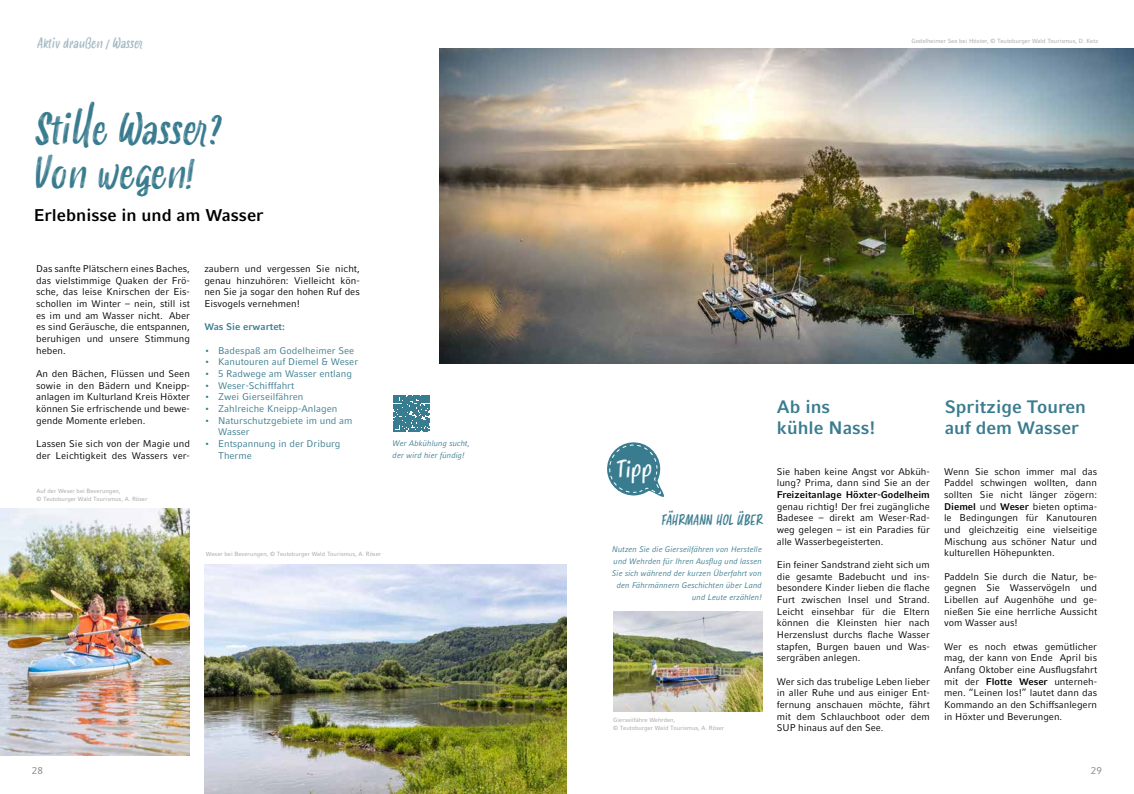
<style>
.page{position:relative;width:1134px;height:794px;background:#fff}
.page>*{position:absolute;margin:0;border:0;box-sizing:border-box;transform-origin:0 0}
.t1{font:italic 42px/44px "Smoothy";letter-spacing:-.01em;color:#3a7c8f}
.t2{font:italic 22.9px "Smoothy";color:#fff}
.t3{font:700 18px/21.6px "Compatil Fact LT Pro";color:#3a7c8f}
.t4{font:700 17px "Compatil Fact LT Pro";color:#000}
.t5{font:italic 14px "Smoothy";letter-spacing:-.01em;color:#a3b8c3}
.t6{font:italic 14px "Smoothy";letter-spacing:-.01em;color:#3a7c8f}
.t7{font:10px "Compatil Fact LT Pro";color:#878787}
.t8{font:9.7px/11.7px "Compatil Fact LT Pro";color:#000;text-align:justify}
.t9{font:9.7px/11.7px "Compatil Fact LT Pro";color:#3a7c8f}
.t10{font:700 9.7px "Compatil Fact LT Pro";color:#000}
.t11{font:700 9.7px "Compatil Fact LT Pro";color:#3a7c8f}
.t12{font:italic 8.1px/12px "Compatil Fact LT Pro";color:#3a7c8f;text-align:right}
.t13{font:6px/8px "Compatil Fact LT Pro";color:#a4a2a2}
.s1{font-weight:700}
</style>
<div class="page">
<img style="left:204px;top:564px;width:363px;height:230px">
<img style="left:0;top:508px;width:190px;height:248px">
<img style="left:439px;top:48px;width:695px;height:316px">
<svg style="left:607px;top:442px;width:57px;height:55px"></svg>
<img style="left:613px;top:612px;width:150px;height:99px">
<svg style="left:393px;top:395px;width:36px;height:36px"></svg>
<h3 class="t5" style="left:37px;top:33px;width:107px">Aktiv draußen / Wasser</h3>
<h1 class="t1" style="left:33px;top:109px;width:189px">Stille Wasser?<br>Von wegen!</h1>
<h3 class="t4" style="left:34px;top:205px;width:231px">Erlebnisse in und am Wasser</h3>
<p class="t8" style="left:36px;top:263px;width:155px">Das sanfte Plätschern eines Baches, das vielstimmige Quaken der Frö&shy;sche, das leise Knirschen der Eis&shy;schollen im Winter – nein, still ist es im und am Wasser nicht. Aber es sind Geräusche, die entspannen, beruhigen und unsere Stimmung heben.</p>
<p class="t8" style="left:36px;top:368px;width:155px">An den Bächen, Flüssen und Seen sowie in den Bädern und Kneipp&shy;anlagen im Kulturland Kreis Höxter können Sie erfrischende und bewe&shy;gende Momente erleben.</p>
<p class="t8" style="left:36px;top:438px;width:155px">Lassen Sie sich von der Magie und der Leichtigkeit des Wassers ver-</p>
<p class="t13" style="left:36px;top:487px;width:112px">Auf der Weser bei Beverungen,<br>© Teutoburger Wald Tourismus, A. Röser</p>
<p class="t8" style="left:204px;top:263px;width:157px">zaubern und vergessen Sie nicht, genau hinzuhören: Vielleicht kön&shy;nen Sie ja sogar den hohen Ruf des Eisvogels vernehmen!</p>
<p class="t11" style="left:204px;top:321px;width:82px">Was Sie erwartet:</p>
<p class="t9" style="left:204px;top:344px;width:151px">• Badespaß am Godelheimer See</p>
<p class="t9" style="left:204px;top:356px;width:155px">• Kanutouren auf Diemel &amp; Weser</p>
<p class="t9" style="left:204px;top:368px;width:149px">• 5 Radwege am Wasser entlang</p>
<p class="t9" style="left:204px;top:379px;width:91px">• Weser-Schifffahrt</p>
<p class="t9" style="left:204px;top:391px;width:101px">• Zwei Gierseilfähren</p>
<p class="t9" style="left:204px;top:403px;width:134px">• Zahlreiche Kneipp-Anlagen</p>
<p class="t9" style="left:218px;top:414px;width:136px;text-indent:-14px">• Naturschutzgebiete im und am<br>Wasser</p>
<p class="t9" style="left:218px;top:438px;width:124px;text-indent:-14px">• Entspannung in der Driburg<br>Therme</p>
<p class="t12" style="left:393px;top:437px;width:79px;text-align:left">Wer Abkühlung sucht, der wird hier fündig!</p>
<p class="t13" style="left:206px;top:550px;width:177px">Weser bei Beverungen, © Teutoburger Wald Tourismus, A. Röser</p>
<p class="t13" style="left:911px;top:37px;width:188px">Godelheimer See bei Höxter, © Teutoburger Wald Tourismus, D. Ketz</p>
<h2 class="t2" style="left:614px;top:453px;width:38px;rotate:-4deg">Tipp</h2>
<h3 class="t6" style="left:661px;top:510px;width:103px">FÄHRMANN HOL ÜBER</h3>
<p class="t12" style="left:612px;top:543px;width:151px">Nutzen Sie die Gierseilfähren von Herstelle und Wehrden für Ihren Ausflug und lassen Sie sich während der kurzen Überfahrt von den Fährmännern Geschichten über Land und Leute erzählen!</p>
<p class="t13" style="left:613px;top:715px;width:112px">Gierseilfähre Wehrden,<br>© Teutoburger Wald Tourismus, A. Röser</p>
<h3 class="t3" style="left:777px;top:396px;width:100px">Ab ins kühle Nass!</h3>
<h3 class="t3" style="left:945px;top:396px;width:143px">Spritzige Touren auf dem Wasser</h3>
<p class="t8" style="left:777px;top:465px;width:155px">Sie haben keine Angst vor Abküh&shy;lung? Prima, dann sind Sie an der</p>
<p class="t10" style="left:777px;top:489px;width:155px">Freizeitanlage Höxter-Godelheim</p>
<p class="t8" style="left:777px;top:500px;width:155px">genau richtig! Der frei zugängliche Badesee – direkt am Weser-Rad&shy;weg gelegen – ist ein Paradies für alle Wasserbegeisterten.</p>
<p class="t8" style="left:777px;top:559px;width:155px">Ein feiner Sandstrand zieht sich um die gesamte Badebucht und ins&shy;besondere Kinder lieben die flache Furt zwischen Insel und Strand.<br>Leicht einsehbar für die Eltern können die Kleinsten hier nach Herzenslust durchs flache Wasser stapfen, Burgen bauen und Was&shy;sergräben anlegen.</p>
<p class="t8" style="left:777px;top:675px;width:155px">Wer sich das trubelige Leben lieber in aller Ruhe und aus einiger Ent&shy;fernung anschauen möchte, fährt mit dem Schlauchboot oder dem SUP hinaus auf den See.</p>
<p class="t8" style="left:944px;top:465px;width:155px">Wenn Sie schon immer mal das Paddel schwingen wollten, dann sollten Sie nicht länger zögern:<br><span class="s1">Diemel</span> und <span class="s1">Weser</span> bieten optima&shy;le Bedingungen für Kanutouren und gleichzeitig eine vielseitige Mischung aus schöner Natur und kulturellen Höhepunkten.</p>
<p class="t8" style="left:944px;top:570px;width:155px">Paddeln Sie durch die Natur, be&shy;gegnen Sie Wasservögeln und Libellen auf Augenhöhe und ge&shy;nießen Sie eine herrliche Aussicht vom Wasser aus!</p>
<p class="t8" style="left:944px;top:640px;width:155px">Wer es noch etwas gemütlicher mag, der kann von Ende April bis Anfang Oktober eine Ausflugsfahrt mit der <span class="s1">Flotte Weser</span> unterneh&shy;men. “Leinen los!” lautet dann das Kommando an den Schiffsanlegern in Höxter und Beverungen.</p>
<p class="t7" style="left:32px;top:764px;width:13px">28</p>
<p class="t7" style="left:1091px;top:764px;width:13px">29</p>
</div>
